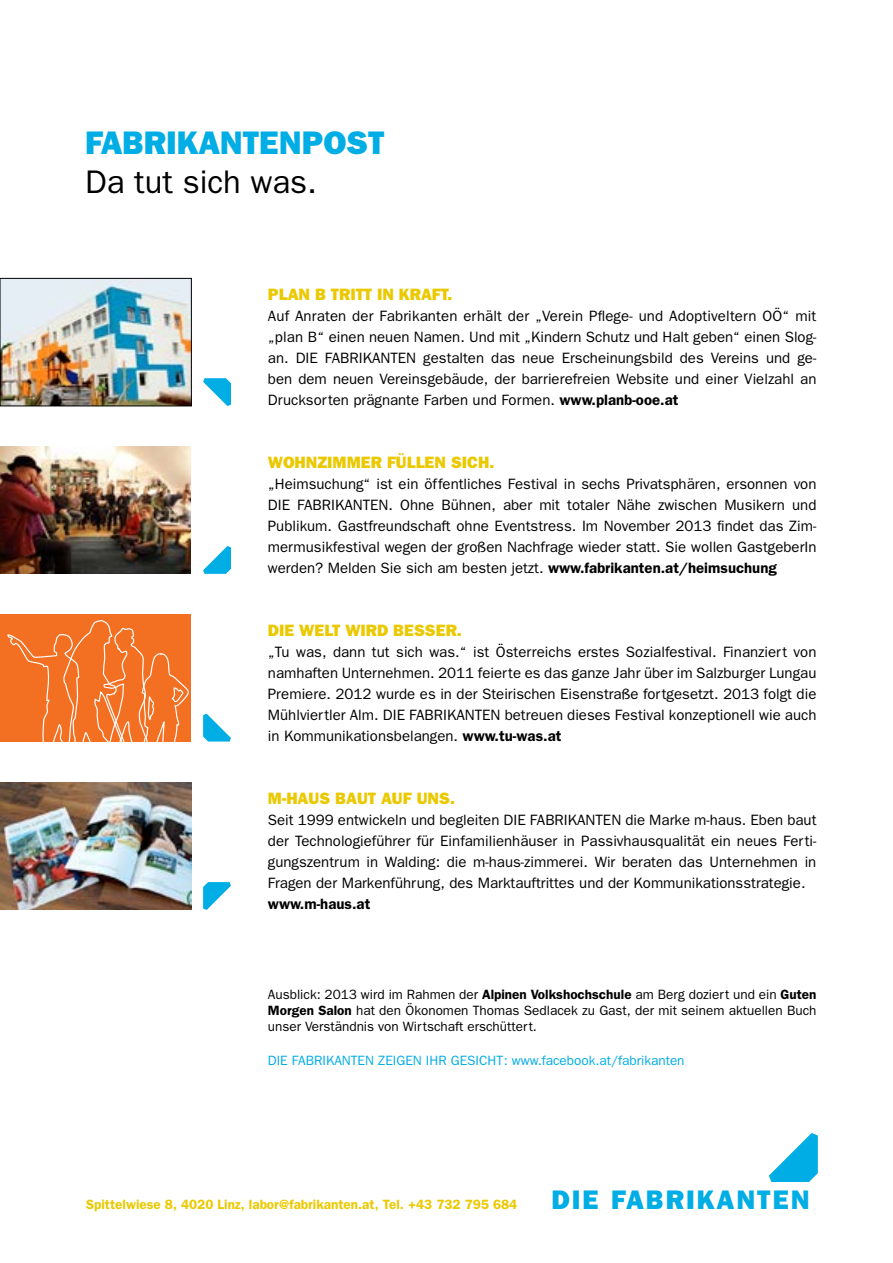
<style>
.page{position:relative;width:893px;height:1263px;background:#fff}
.page>*{position:absolute;margin:0;border:0;box-sizing:border-box;transform-origin:0 0}
.t1{font:800 32.7px "Franklin Gothic";color:#00ade4}
.t2{font:32.7px "Franklin Gothic";color:#000}
.t3{font:800 27px "Franklin Gothic";letter-spacing:.075em;color:#00ade4}
.t4{font:800 16.5px "Franklin Gothic";color:#ebc900}
.t5{font:15px/21px "Franklin Gothic";color:#000;text-align:justify}
.t6{font:600 15px "Franklin Gothic";color:#000}
.t7{font:13.5px/16.2px "Franklin Gothic";color:#000;text-align:justify}
.t8{font:600 13.5px "Franklin Gothic";color:#ebc900}
.t9{font:13.5px "Franklin Gothic";color:#00ade4}
.s1{font-weight:600}
</style>
<div class="page">
<div style="left:0;top:614px;width:191px;height:127px;background:#f36f21"></div>
<svg style="left:203px;top:714px;width:28px;height:27px"></svg>
<svg style="left:769px;top:1133px;width:49px;height:49px"></svg>
<img style="left:2px;top:280px;width:188px;height:124px">
<div style="left:0;top:278px;width:192px;height:128px;border:1px solid #000"></div>
<svg style="left:203px;top:378px;width:28px;height:28px"></svg>
<img style="left:0;top:782px;width:191px;height:128px">
<svg style="left:203px;top:882px;width:28px;height:28px"></svg>
<img style="left:0;top:447px;width:191px;height:127px">
<svg style="left:203px;top:546px;width:28px;height:28px"></svg>
<svg style="left:6px;top:620px;width:184px;height:122px"></svg>
<h1 class="t1" style="left:85px;top:123px;width:260px">FABRIKANTENPOST</h1>
<h1 class="t2" style="left:85px;top:163px;width:233px">Da tut sich was.</h1>
<p class="t4" style="left:268px;top:285px;width:186px">PLAN B TRITT IN KRAFT.</p>
<p class="t5" style="left:268px;top:305px;width:550px">Auf Anraten der Fabrikanten erhält der „Verein Pflege- und Adoptiveltern OÖ“ mit „plan B“ einen neuen Namen. Und mit „Kindern Schutz und Halt geben“ einen Slog&shy;an. DIE FABRIKANTEN gestalten das neue Erscheinungsbild des Vereins und ge&shy;ben dem neuen Vereinsgebäude, der barrierefreien Website und einer Vielzahl an Drucksorten prägnante Farben und Formen. <span class="s1">www.planb-ooe.at</span></p>
<p class="t4" style="left:268px;top:453px;width:228px">WOHNZIMMER FÜLLEN SICH.</p>
<p class="t5" style="left:268px;top:473px;width:550px">„Heimsuchung“ ist ein öffentliches Festival in sechs Privatsphären, ersonnen von DIE FABRIKANTEN. Ohne Bühnen, aber mit totaler Nähe zwischen Musikern und Publikum. Gastfreundschaft ohne Eventstress. Im November 2013 findet das Zim&shy;mermusikfestival wegen der großen Nachfrage wieder statt. Sie wollen GastgeberIn werden? Melden Sie sich am besten jetzt. <span class="s1">www.fabrikanten.at/heimsuchung</span></p>
<p class="t4" style="left:268px;top:621px;width:195px">DIE WELT WIRD BESSER.</p>
<p class="t5" style="left:268px;top:641px;width:550px">„Tu was, dann tut sich was.“ ist Österreichs erstes Sozialfestival. Finanziert von namhaften Unternehmen. 2011 feierte es das ganze Jahr über im Salzburger Lungau Premiere. 2012 wurde es in der Steirischen Eisenstraße fortgesetzt. 2013 folgt die Mühlviertler Alm. DIE FABRIKANTEN betreuen dieses Festival konzeptionell wie auch in Kommunikationsbelangen. <span class="s1">www.tu-was.at</span></p>
<p class="t4" style="left:268px;top:789px;width:189px">M-HAUS BAUT AUF UNS.</p>
<p class="t5" style="left:268px;top:809px;width:550px">Seit 1999 entwickeln und begleiten DIE FABRIKANTEN die Marke m-haus. Eben baut der Technologieführer für Einfamilienhäuser in Passivhausqualität ein neues Ferti&shy;gungszentrum in Walding: die m-haus-zimmerei. Wir beraten das Unternehmen in Fragen der Markenführung, des Marktauftrittes und der Kommunikationsstrategie.</p>
<p class="t6" style="left:268px;top:895px;width:104px">www.m-haus.at</p>
<p class="t7" style="left:268px;top:986px;width:550px">Ausblick: 2013 wird im Rahmen der <span class="s1">Alpinen Volkshochschule</span> am Berg doziert und ein <span class="s1">Guten Morgen Salon</span> hat den Ökonomen Thomas Sedlacek zu Gast, der mit seinem aktuellen Buch unser Verständnis von Wirtschaft erschüttert.</p>
<p class="t9" style="left:268px;top:1053px;width:39px">Die Fabrikanten</p>
<p class="t9" style="left:378px;top:1053px;width:9px">zeigen</p>
<p class="t9" style="left:426px;top:1053px;width:8px">ihr</p>
<p class="t9" style="left:451px;top:1053px;width:235px">Gesi cht : www.facebook.at/fabrikanten</p>
<p class="t8" style="left:86px;top:1196px;width:433px">Spittelwiese 8, 4020 Linz, labor@fabrikanten.at, Tel. +43 732 795 684</p>
<h2 class="t3" style="left:552px;top:1184px;width:260px">DIE FABRIKANTEN</h2>
</div>
